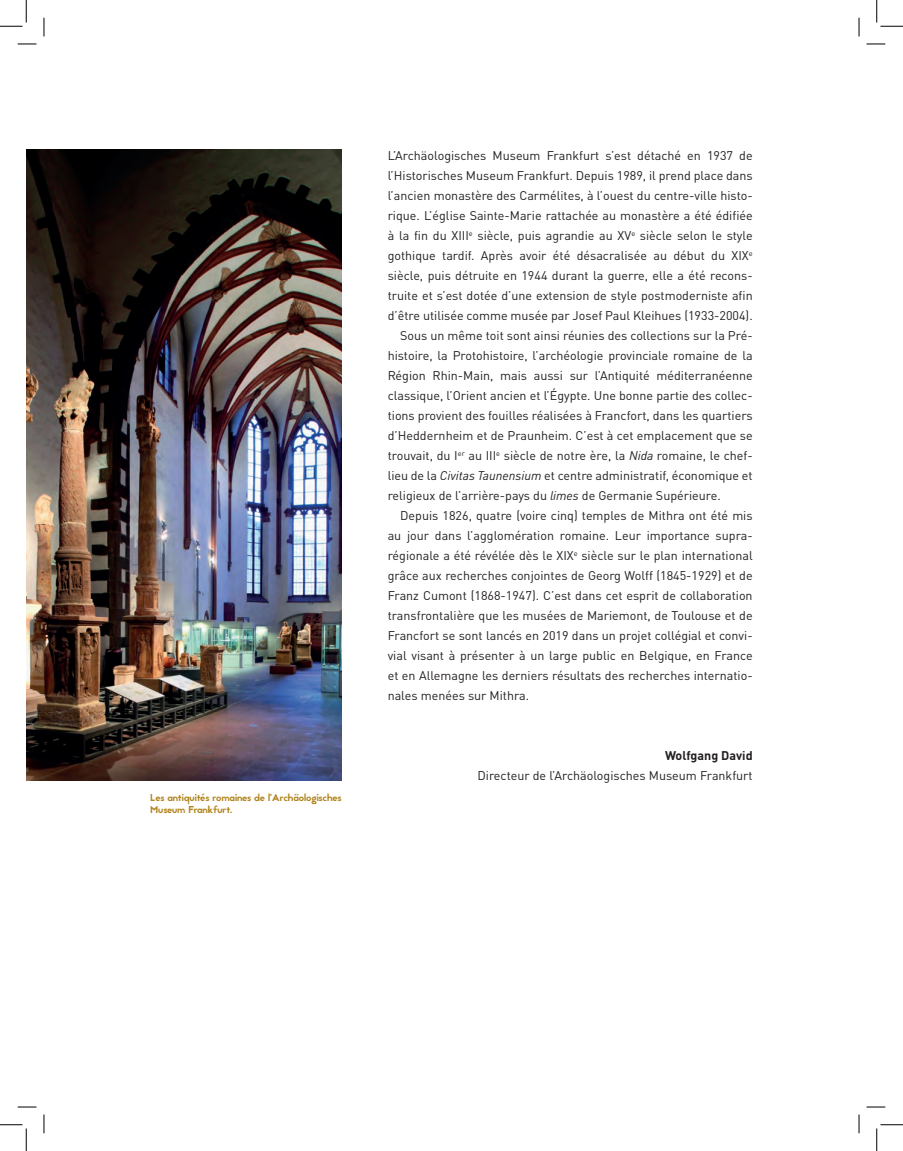
<style>
.page{position:relative;width:903px;height:1151px;background:#fff}
.page>*{position:absolute;margin:0;border:0;box-sizing:border-box;transform-origin:0 0}
.t1{font:12.5px "DINOT";color:#231f20}
.t2{font:700 12.5px "DINOT";color:#231f20}
.t3{font:10px/12px "Jaapokki";letter-spacing:-.01em;color:#b1841f}
.s1{font-style:italic}
</style>
<div class="page">
<img style="left:26px;top:149px;width:316px;height:631px">
<svg style="left:18px;top:43px;width:18px;height:2px"></svg>
<svg style="left:866px;top:43px;width:19px;height:2px"></svg>
<svg style="left:18px;top:1106px;width:18px;height:2px"></svg>
<svg style="left:866px;top:1106px;width:19px;height:2px"></svg>
<svg style="left:43px;top:18px;width:2px;height:18px"></svg>
<svg style="left:43px;top:1114px;width:2px;height:19px"></svg>
<svg style="left:858px;top:18px;width:2px;height:18px"></svg>
<svg style="left:858px;top:1114px;width:2px;height:19px"></svg>
<svg style="left:0;top:0;width:27px;height:27px"></svg>
<svg style="left:0;top:1124px;width:27px;height:27px"></svg>
<svg style="left:876px;top:0;width:27px;height:27px"></svg>
<svg style="left:876px;top:1124px;width:27px;height:27px"></svg>
<p class="t3" style="left:150px;top:791px;width:193px">Les antiquités romaines de l’Archäologisches<br>Museum Frankfurt.</p>
<p class="t1" style="left:388px;top:148px;width:366px">L’Archäologisches Museum Frankfurt s’est détaché en 1937 de</p>
<p class="t1" style="left:388px;top:168px;width:366px">l’Historisches Museum Frankfurt. Depuis 1989, il prend place dans</p>
<p class="t1" style="left:388px;top:188px;width:366px">l’ancien monastère des Carmélites, à l’ouest du centre-ville histo-</p>
<p class="t1" style="left:388px;top:208px;width:366px">rique. L’église Sainte-Marie rattachée au monastère a été édifiée</p>
<p class="t1" style="left:388px;top:228px;width:366px">à la fin du XIII<sup>e</sup> siècle, puis agrandie au XV<sup>e</sup> siècle selon le style</p>
<p class="t1" style="left:388px;top:248px;width:366px">gothique tardif. Après avoir été désacralisée au début du XIX<sup>e</sup></p>
<p class="t1" style="left:388px;top:268px;width:367px">siècle, puis détruite en 1944 durant la guerre, elle a été recons-</p>
<p class="t1" style="left:388px;top:288px;width:366px">truite et s’est dotée d’une extension de style postmoderniste afin</p>
<p class="t1" style="left:388px;top:308px;width:366px">d’être utilisée comme musée par Josef Paul Kleihues (1933-2004).</p>
<p class="t1" style="left:400px;top:328px;width:354px">Sous un même toit sont ainsi réunies des collections sur la Pré-</p>
<p class="t1" style="left:388px;top:348px;width:366px">histoire, la Protohistoire, l’archéologie provinciale romaine de la</p>
<p class="t1" style="left:388px;top:368px;width:366px">Région Rhin-Main, mais aussi sur l’Antiquité méditerranéenne</p>
<p class="t1" style="left:388px;top:388px;width:366px">classique, l’Orient ancien et l’Égypte. Une bonne partie des collec-</p>
<p class="t1" style="left:388px;top:408px;width:366px">tions provient des fouilles réalisées à Francfort, dans les quartiers</p>
<p class="t1" style="left:388px;top:428px;width:366px">d’Heddernheim et de Praunheim. C’est à cet emplacement que se</p>
<p class="t1" style="left:388px;top:448px;width:366px">trouvait, du I<sup>er</sup> au III<sup>e</sup> siècle de notre ère, la <span class="s1">Nida</span> romaine, le chef-</p>
<p class="t1" style="left:388px;top:468px;width:366px">lieu de la <span class="s1">Civitas Taunensium</span> et centre administratif, économique et</p>
<p class="t1" style="left:388px;top:488px;width:335px">religieux de l’arrière-pays du <span class="s1">limes</span> de Germanie Supérieure.</p>
<p class="t1" style="left:400px;top:508px;width:354px">Depuis 1826, quatre (voire cinq) temples de Mithra ont été mis</p>
<p class="t1" style="left:388px;top:528px;width:366px">au jour dans l’agglomération romaine. Leur importance supra-</p>
<p class="t1" style="left:388px;top:548px;width:366px">régionale a été révélée dès le XIX<sup>e</sup> siècle sur le plan international</p>
<p class="t1" style="left:388px;top:568px;width:366px">grâce aux recherches conjointes de Georg Wolff (1845-1929) et de</p>
<p class="t1" style="left:388px;top:588px;width:366px">Franz Cumont (1868-1947). C’est dans cet esprit de collaboration</p>
<p class="t1" style="left:388px;top:608px;width:366px">transfrontalière que les musées de Mariemont, de Toulouse et de</p>
<p class="t1" style="left:388px;top:628px;width:366px">Francfort se sont lancés en 2019 dans un projet collégial et convi-</p>
<p class="t1" style="left:388px;top:648px;width:366px">vial visant à présenter à un large public en Belgique, en France</p>
<p class="t1" style="left:388px;top:668px;width:366px">et en Allemagne les derniers résultats des recherches internatio-</p>
<p class="t1" style="left:388px;top:688px;width:143px">nales menées sur Mithra.</p>
<p class="t2" style="left:665px;top:747px;width:89px">Wolfgang David</p>
<p class="t1" style="left:477px;top:768px;width:277px">Directeur de l’Archäologisches Museum Frankfurt</p>
</div>
